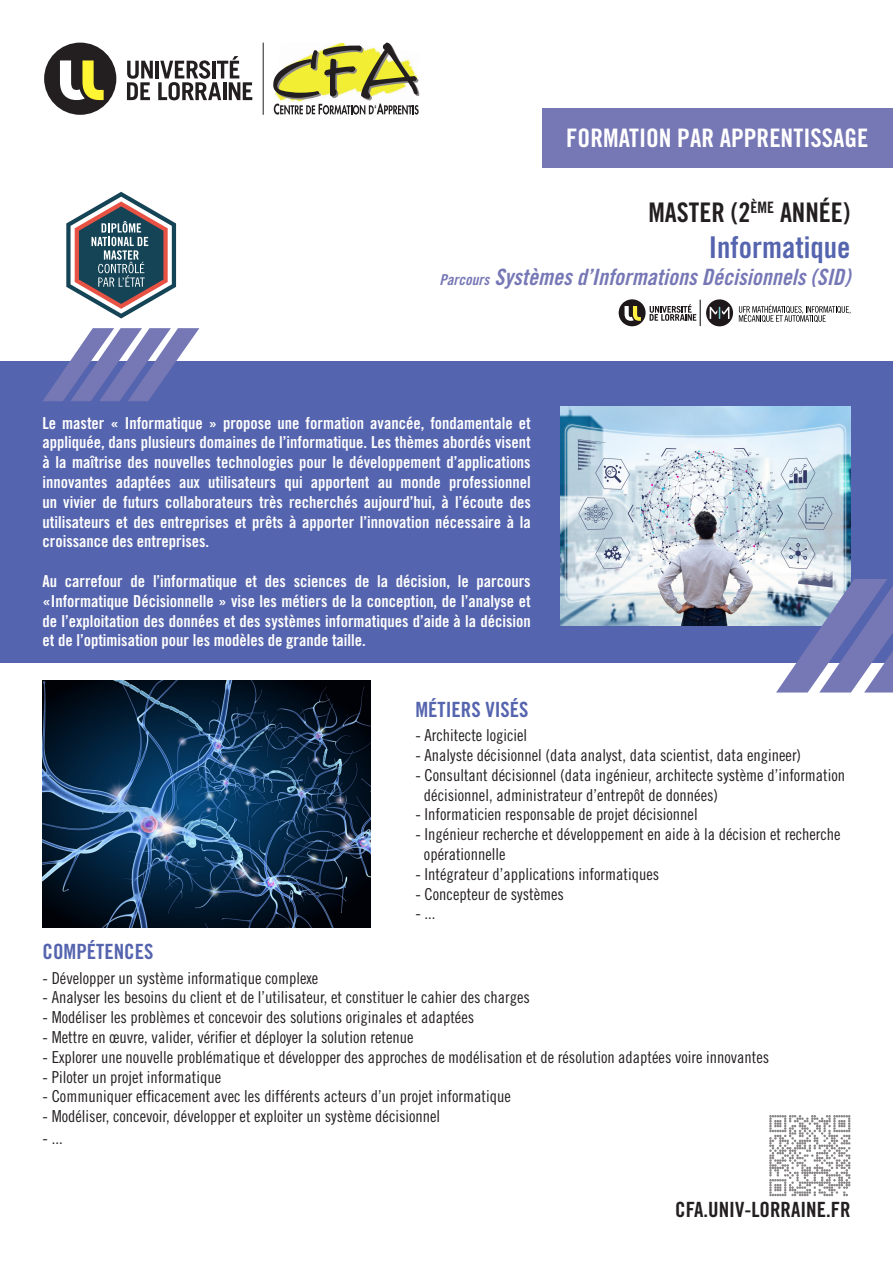
<style>
.page{position:relative;width:893px;height:1263px;background:#fff}
.page>*{position:absolute;margin:0;border:0;box-sizing:border-box;transform-origin:0 0}
.t1{font:30px "Trade Gothic LT Std Bd Cn 20";color:#5564ae}
.t2{font:27px "Trade Gothic LT Std Bd Cn 20";color:#231f20}
.t3{font:25.5px "Trade Gothic LT Std Bd Cn 20";color:#fff}
.t4{font:22.5px "Trade Gothic LT Std Bd Cn 20 Obl";color:#7677b5}
.t5{font:21px "Trade Gothic LT Std Bd Cn 20";color:#5564ae}
.t6{font:21px "Trade Gothic LT Std Bd Cn 20";color:#231f20}
.t7{font:16.5px/19.8px "Trade Gothic LT Std Cn 18";color:#231f20}
.t8{font:16.5px/19.8px "Trade Gothic LT Std Bd Cn 20";color:#fff;text-align:justify}
.t9{font:14.25px "Arial Narrow";color:#231f20;scale:1.1 1}
.s1{font-size:15px}
</style>
<div class="page">
<div style="left:0;top:361px;width:893px;height:302px;background:#5564ae"></div>
<div style="left:542px;top:109px;width:351px;height:59px;background:#7677b5"></div>
<svg style="left:769px;top:1115px;width:81px;height:81px"></svg>
<img style="left:43px;top:680px;width:327px;height:248px">
<img style="left:560px;top:406px;width:290px;height:219px">
<svg style="left:43px;top:328px;width:156px;height:73px"></svg>
<svg style="left:776px;top:579px;width:117px;height:113px"></svg>
<svg style="left:66px;top:192px;width:110px;height:126px"></svg>
<div style="left:619px;top:299px;width:27px;height:27px;background:#1e181a;border-radius:50%"></div>
<svg style="left:625px;top:306px;width:16px;height:15px"></svg>
<svg style="left:650px;top:300px;width:51px;height:26px"></svg>
<svg style="left:739px;top:305px;width:112px;height:17px"></svg>
<svg style="left:706px;top:299px;width:27px;height:27px"></svg>
<svg style="left:710px;top:307px;width:19px;height:12px"></svg>
<svg style="left:273px;top:43px;width:146px;height:72px"></svg>
<hr style="left:263px;top:43px;width:1px;height:72px;background:#231f20">
<svg style="left:127px;top:56px;width:125px;height:44px"></svg>
<div style="left:44px;top:43px;width:72px;height:72px;background:#231f20;border-radius:50%"></div>
<svg style="left:60px;top:60px;width:44px;height:40px"></svg>
<p class="t9" style="left:374px;top:100px;width:4px">‘</p>
<p class="t3" style="left:566px;top:122px;width:304px">FORMATION PAR APPRENTISSAGE</p>
<p class="t2" style="left:648px;top:196px;width:204px">MASTER (2<sup>ÈME</sup> ANNÉE)</p>
<p class="t1" style="left:709px;top:229px;width:143px">Informatique</p>
<p class="t4" style="left:439px;top:263px;width:413px"><span class="s1">Parcours</span> Systèmes d’Informations Décisionnels (SID)</p>
<p class="t8" style="left:43px;top:413px;width:490px">Le master « Informatique » propose une formation avancée, fondamentale et appliquée, dans plusieurs domaines de l’informatique. Les thèmes abordés visent à la maîtrise des nouvelles technologies pour le développement d’applications innovantes adaptées aux utilisateurs qui apportent au monde professionnel un vivier de futurs collaborateurs très recherchés aujourd’hui, à l’écoute des utilisateurs et des entreprises et prêts à apporter l’innovation nécessaire à la croissance des entreprises.</p>
<p class="t8" style="left:43px;top:571px;width:490px">Au carrefour de l’informatique et des sciences de la décision, le parcours «Informatique Décisionnelle » vise les métiers de la conception, de l’analyse et de l’exploitation des données et des systèmes informatiques d’aide à la décision et de l’optimisation pour les modèles de grande taille.</p>
<p class="t5" style="left:43px;top:939px;width:112px">COMPÉTENCES</p>
<p class="t5" style="left:415px;top:696px;width:115px">MÉTIERS VISÉS</p>
<p class="t7" style="left:415px;top:725px;width:113px">- Architecte logiciel</p>
<p class="t7" style="left:415px;top:745px;width:387px">- Analyste décisionnel (data analyst, data scientist, data engineer)</p>
<p class="t7" style="left:424px;top:765px;width:423px;text-indent:-9px">- Consultant décisionnel (data ingénieur, architecte système d’information décisionnel, administrateur d’entrepôt de données)</p>
<p class="t7" style="left:415px;top:804px;width:284px">- Informaticien responsable de projet décisionnel</p>
<p class="t7" style="left:424px;top:824px;width:418px;text-indent:-9px">- Ingénieur recherche et développement en aide à la décision et recherche opérationnelle</p>
<p class="t7" style="left:415px;top:864px;width:245px">- Intégrateur d’applications informatiques</p>
<p class="t7" style="left:415px;top:884px;width:150px">- Concepteur de systèmes</p>
<p class="t7" style="left:415px;top:903px;width:22px">- ...</p>
<p class="t7" style="left:43px;top:968px;width:277px">- Développer un système informatique complexe</p>
<p class="t7" style="left:43px;top:987px;width:489px">- Analyser les besoins du client et de l’utilisateur, et constituer le cahier des charges</p>
<p class="t7" style="left:43px;top:1007px;width:433px">- Modéliser les problèmes et concevoir des solutions originales et adaptées</p>
<p class="t7" style="left:43px;top:1027px;width:373px">- Mettre en œuvre, valider, vérifier et déployer la solution retenue</p>
<p class="t7" style="left:43px;top:1047px;width:728px">- Explorer une nouvelle problématique et développer des approches de modélisation et de résolution adaptées voire innovantes</p>
<p class="t7" style="left:43px;top:1067px;width:180px">- Piloter un projet informatique</p>
<p class="t7" style="left:43px;top:1086px;width:470px">- Communiquer efficacement avec les différents acteurs d’un projet informatique</p>
<p class="t7" style="left:43px;top:1106px;width:399px">- Modéliser, concevoir, développer et exploiter un système décisionnel</p>
<p class="t7" style="left:43px;top:1128px;width:22px">- ...</p>
<p class="t6" style="left:675px;top:1197px;width:177px">CFA.UNIV-LORRAINE.FR</p>
</div>
